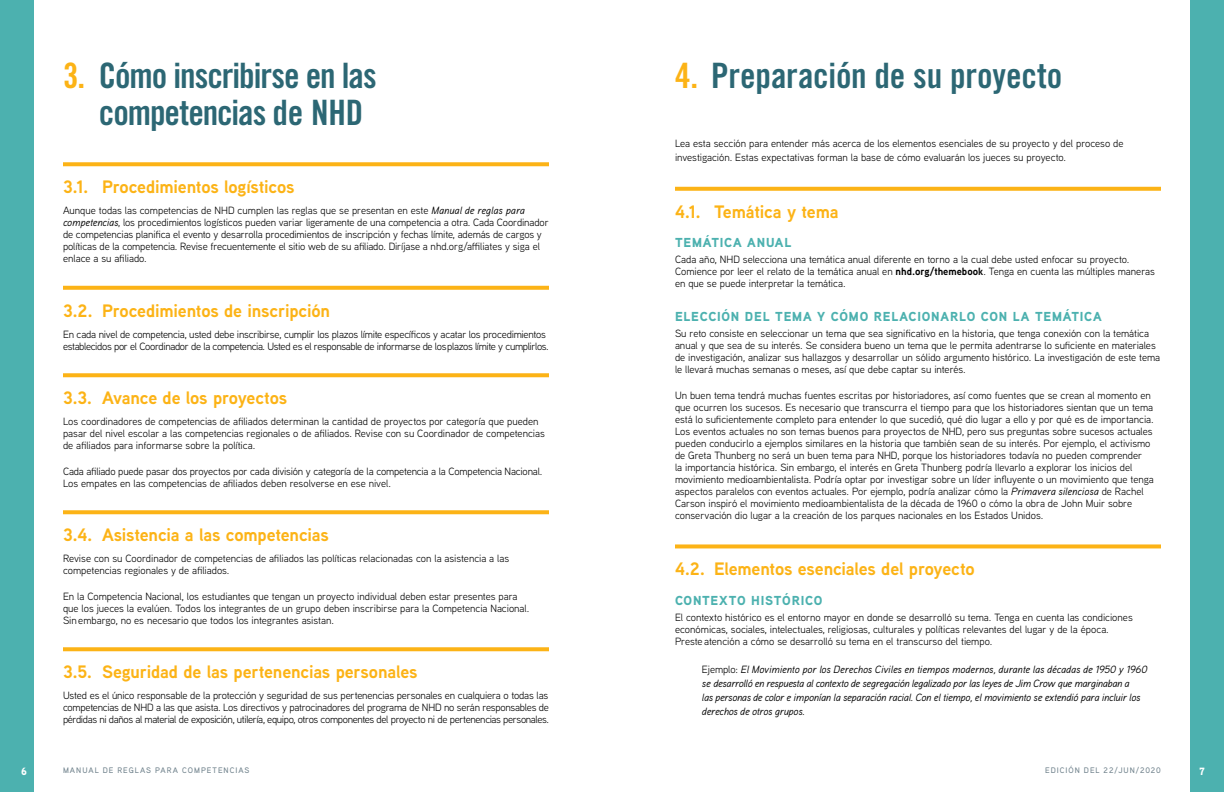
<style>
.page{position:relative;width:1224px;height:792px;background:#fff}
.page>*{position:absolute;margin:0;border:0;box-sizing:border-box;transform-origin:0 0}
.t1{font:35px/37px "Trade Gothic LT Std Bd Cn 20";letter-spacing:-.02em;color:#2c6774}
.t2{font:700 18px "Aaux Next";letter-spacing:-.01em;color:#fcb316}
.t3{font:900 13px "Aaux Pro";letter-spacing:.06em;color:#4cb1af}
.t4{font:10.5px/12px "Aaux Next";letter-spacing:-.005em;color:#000}
.t5{font:italic 10.5px/14px "Aaux Pro";letter-spacing:-.03em;color:#000}
.t6{font:10.5px/12px "Aaux Next";letter-spacing:-.03em;color:#000}
.t7{font:900 10.5px "Aaux Pro";color:#fff}
.t8{font:500 8px "Aaux Pro";letter-spacing:.125em;color:#70828c}
.s1{color:#fcb316}
.s2{font-family:"Aaux Pro";font-style:italic}
.s3{font-weight:700}
.s4{font-family:"Aaux Next";font-style:normal}
</style>
<div class="page">
<svg style="left:63px;top:162px;width:486px;height:4px;background:#fcb725"></svg>
<svg style="left:63px;top:286px;width:486px;height:4px;background:#fcb723"></svg>
<svg style="left:63px;top:373px;width:486px;height:4px;background:#fcb725"></svg>
<svg style="left:63px;top:510px;width:486px;height:4px;background:#fcb825"></svg>
<svg style="left:63px;top:647px;width:486px;height:4px;background:#fcb825"></svg>
<svg style="left:675px;top:187px;width:486px;height:4px;background:#fcb723"></svg>
<svg style="left:675px;top:544px;width:486px;height:4px;background:#fcbb31"></svg>
<div style="left:0;top:0;width:34px;height:792px;background:#4cb1af"></div>
<div style="left:1190px;top:0;width:34px;height:792px;background:#4cb1af"></div>
<h1 class="t1" style="left:99px;top:57px;width:279px;text-indent:-36px"><span class="s1">3.</span> Cómo inscribirse en las competencias de NHD</h1>
<h2 class="t2" style="left:63px;top:174px;width:233px">3.1. Procedimientos logísticos</h2>
<p class="t4" style="left:63px;top:204px;width:487px">Aunque todas las competencias de NHD cumplen las reglas que se presentan en este <span class="s2">Manual de reglas para competencias</span>, los procedimientos logísticos pueden variar ligeramente de una competencia a otra. Cada Coordinador de competencias planifica el evento y desarrolla procedimientos de inscripción y fechas límite, además de cargos y políticas de la competencia. Revise frecuentemente el sitio web de su afiliado. Diríjase a nhd.org/affiliates y siga el enlace a su afiliado.</p>
<h2 class="t2" style="left:63px;top:298px;width:269px">3.2. Procedimientos de inscripción</h2>
<p class="t6" style="left:63px;top:328px;width:487px">En cada nivel de competencia, usted debe inscribirse, cumplir los plazos límite específicos y acatar los procedimientos establecidos por el Coordinador de la competencia. Usted es el responsable de informarse de los plazos límite y cumplirlos.</p>
<h2 class="t2" style="left:63px;top:385px;width:226px">3.3. Avance de los proyectos</h2>
<p class="t4" style="left:63px;top:415px;width:483px">Los coordinadores de competencias de afiliados determinan la cantidad de proyectos por categoría que pueden pasar del nivel escolar a las competencias regionales o de afiliados. Revise con su Coordinador de competencias de afiliados para informarse sobre la política.</p>
<p class="t4" style="left:63px;top:465px;width:481px">Cada afiliado puede pasar dos proyectos por cada división y categoría de la competencia a la Competencia Nacional.<br>Los empates en las competencias de afiliados deben resolverse en ese nivel.</p>
<h2 class="t2" style="left:63px;top:522px;width:267px">3.4. Asistencia a las competencias</h2>
<p class="t4" style="left:63px;top:552px;width:448px">Revise con su Coordinador de competencias de afiliados las políticas relacionadas con la asistencia a las competencias regionales y de afiliados.</p>
<p class="t4" style="left:63px;top:590px;width:468px">En la Competencia Nacional, los estudiantes que tengan un proyecto individual deben estar presentes para que los jueces la evalúen. Todos los integrantes de un grupo deben inscribirse para la Competencia Nacional.<br>Sin embargo, no es necesario que todos los integrantes asistan.</p>
<h2 class="t2" style="left:63px;top:659px;width:356px">3.5. Seguridad de las pertenencias personales</h2>
<p class="t4" style="left:63px;top:689px;width:488px;text-align:justify">Usted es el único responsable de la protección y seguridad de sus pertenencias personales en cualquiera o todas las competencias de NHD a las que asista. Los directivos y patrocinadores del programa de NHD no serán responsables de pérdidas ni daños al material de exposición, utilería, equipo, otros componentes del proyecto ni de pertenencias personales.</p>
<h1 class="t1" style="left:675px;top:57px;width:389px"><span class="s1">4.</span> Preparación de su proyecto</h1>
<p class="t4" style="left:675px;top:136px;width:450px;line-height:14px">Lea esta sección para entender más acerca de los elementos esenciales de su proyecto y del proceso de investigación. Estas expectativas forman la base de cómo evaluarán los jueces su proyecto.</p>
<h2 class="t2" style="left:675px;top:199px;width:165px">4.1. Temática y tema</h2>
<p class="t3" style="left:675px;top:234px;width:118px">TEMÁTICA ANUAL</p>
<p class="t4" style="left:675px;top:253px;width:481px">Cada año, NHD selecciona una temática anual diferente en torno a la cual debe usted enfocar su proyecto.<br>Comience por leer el relato de la temática anual en <span class="s3">nhd.org/themebook</span>. Tenga en cuenta las múltiples maneras en que se puede interpretar la temática.</p>
<p class="t3" style="left:675px;top:308px;width:428px">ELECCIÓN DEL TEMA Y CÓMO RELACIONARLO CON LA TEMÁTICA</p>
<p class="t4" style="left:675px;top:327px;width:487px">Su reto consiste en seleccionar un tema que sea significativo en la historia, que tenga conexión con la temática anual y que sea de su interés. Se considera bueno un tema que le permita adentrarse lo suficiente en materiales de investigación, analizar sus hallazgos y desarrollar un sólido argumento histórico. La investigación de este tema le llevará muchas semanas o meses, así que debe captar su interés.</p>
<p class="t4" style="left:675px;top:389px;width:480px">Un buen tema tendrá muchas fuentes escritas por historiadores, así como fuentes que se crean al momento en que ocurren los sucesos. Es necesario que transcurra el tiempo para que los historiadores sientan que un tema está lo suficientemente completo para entender lo que sucedió, qué dio lugar a ello y por qué es de importancia.<br>Los eventos actuales no son temas buenos para proyectos de NHD, pero sus preguntas sobre sucesos actuales pueden conducirlo a ejemplos similares en la historia que también sean de su interés. Por ejemplo, el activismo de Greta Thunberg no será un buen tema para NHD, porque los historiadores todavía no pueden comprender<br>la importancia histórica. Sin embargo, el interés en Greta Thunberg podría llevarlo a explorar los inicios del movimiento medioambientalista. Podría optar por investigar sobre un líder influyente o un movimiento que tenga aspectos paralelos con eventos actuales. Por ejemplo, podría analizar cómo la <span class="s2">Primavera silenciosa</span> de Rachel Carson inspiró el movimiento medioambientalista de la década de 1960 o cómo la obra de John Muir sobre conservación dio lugar a la creación de los parques nacionales en los Estados Unidos.</p>
<h2 class="t2" style="left:675px;top:556px;width:301px">4.2. Elementos esenciales del proyecto</h2>
<p class="t3" style="left:675px;top:592px;width:149px">CONTEXTO HISTÓRICO</p>
<p class="t4" style="left:675px;top:611px;width:459px">El contexto histórico es el entorno mayor en donde se desarrolló su tema. Tenga en cuenta las condiciones económicas, sociales, intelectuales, religiosas, culturales y políticas relevantes del lugar y de la época.<br>Preste atención a cómo se desarrolló su tema en el transcurso del tiempo.</p>
<p class="t5" style="left:702px;top:662px;width:447px"><span class="s4">Ejemplo:</span> El Movimiento por los Derechos Civiles en tiempos modernos, durante las décadas de 1950 y 1960 se desarrolló en respuesta al contexto de segregación legalizado por las leyes de Jim Crow que marginaban a<br>las personas de color e imponían la separación racial. Con el tiempo, el movimiento se extendió para incluir los derechos de otros grupos.</p>
<p class="t8" style="left:63px;top:765px;width:188px">MANUAL DE REGLAS PARA COMPETENCIAS</p>
<p class="t8" style="left:1045px;top:765px;width:117px">EDICIÓN DEL 22/JUN/2020</p>
<p class="t7" style="left:21px;top:765px;width:7px">6</p>
<p class="t7" style="left:1199px;top:765px;width:7px">7</p>
</div>
